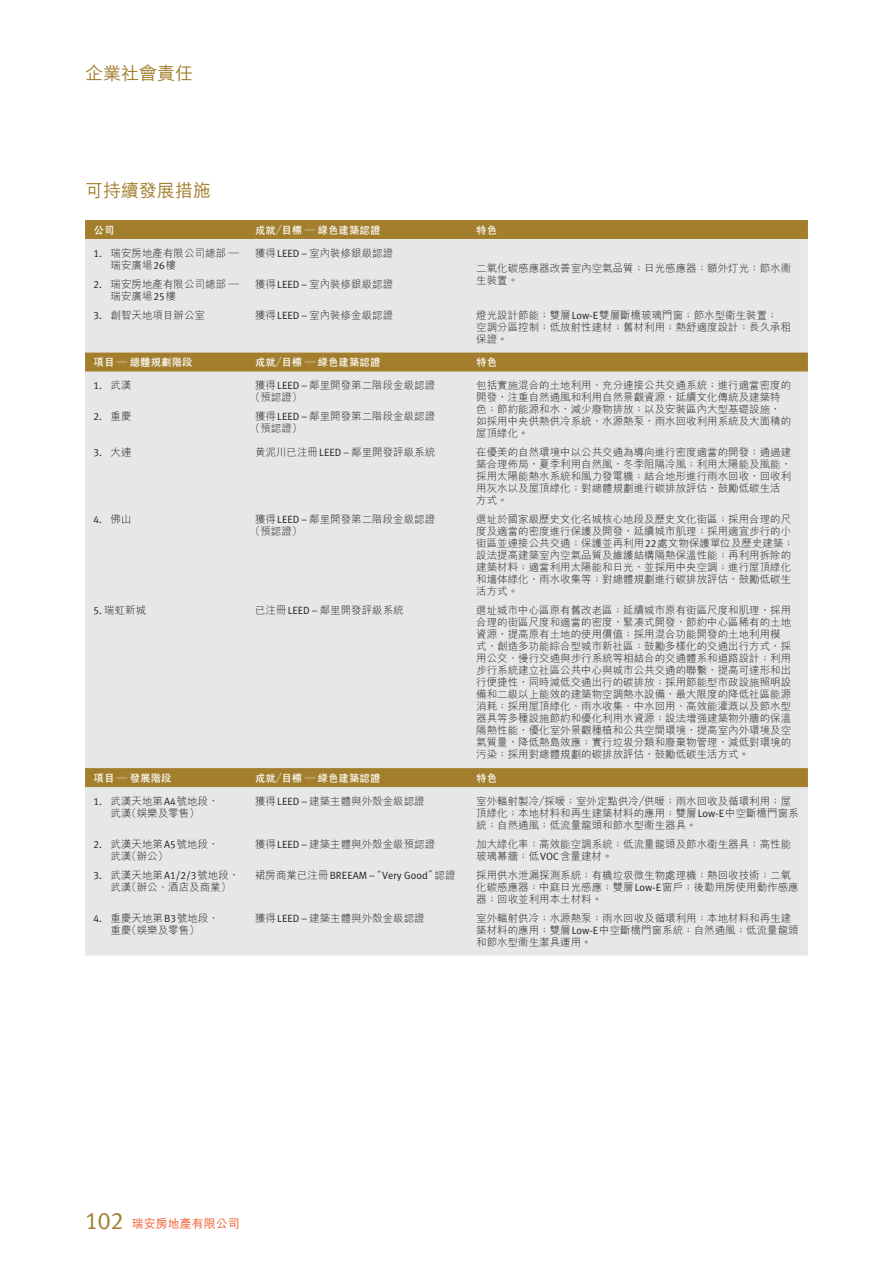
<style>
.page{position:relative;width:893px;height:1263px;background:#fff}
.page>*{position:absolute;margin:0;border:0;box-sizing:border-box;transform-origin:0 0}
.t1{font:500 18px "M Hei HK";color:#a27e2d}
.t2{font:500 12px "M Hei HK";color:#f1592f}
.t3{font:300 10.5px/12px "M Hei HK";color:#231f20}
.t4{font:700 10.5px "C Hei 2 HK";color:#fff}
.t5{font:10.5px "New Meta Plu Nor Rom";color:#231f20}
.s1{font-family:"New Meta Plu Nor Rom";font-weight:400}
.s2{font-family:"M Hei HK";font-weight:300}
.s3{font-family:"New Meta Plu Nor Rom";font-weight:400;font-size:24px;color:#a27e2d}
</style>
<div class="page">
<div style="left:85px;top:220px;width:723px;height:19px;background:#a27e2d"></div>
<div style="left:85px;top:239px;width:723px;height:717px;background:#e6e7e9"></div>
<svg style="left:85px;top:352px;width:723px;height:435px;background:#e0ddd8"></svg>
<h1 class="t1" style="left:85px;top:60px;width:109px">企業社會責任</h1>
<h1 class="t1" style="left:85px;top:177px;width:127px">可持續發展措施</h1>
<p class="t4" style="left:94px;top:222px;width:22px">公司</p>
<p class="t4" style="left:255px;top:222px;width:127px">成就／目標 — 綠色建築認證</p>
<p class="t4" style="left:476px;top:222px;width:22px">特色</p>
<p class="t3" style="left:111px;top:246px;width:130px;text-indent:-17px"><span class="s1">1.</span> 瑞安房地產有限公司總部 —瑞安廣場<span class="s1">26</span>樓</p>
<p class="t3" style="left:255px;top:246px;width:140px">獲得<span class="s1">LEED –</span> 室內裝修銀級認證</p>
<p class="t3" style="left:476px;top:262px;width:316px">二氧化碳感應器改善室內空氣品質；日光感應器；額外灯光；節水衞</p>
<p class="t3" style="left:94px;top:277px;width:147px"><span class="s1">2.</span> 瑞安房地產有限公司總部 —</p>
<p class="t3" style="left:476px;top:274px;width:43px">生裝置。</p>
<p class="t3" style="left:111px;top:289px;width:67px">瑞安廣場<span class="s1">25</span>樓</p>
<p class="t3" style="left:255px;top:277px;width:140px">獲得<span class="s1">LEED –</span> 室內裝修銀級認證</p>
<p class="t3" style="left:94px;top:309px;width:113px"><span class="s1">3.</span> 創智天地項目辦公室</p>
<p class="t3" style="left:255px;top:309px;width:140px">獲得<span class="s1">LEED –</span> 室內裝修金級認證</p>
<p class="t3" style="left:476px;top:309px;width:316px">燈光設計節能；雙層<span class="s1">Low-E</span>雙層斷橋玻璃門窗；節水型衛生裝置；<br>空調分區控制；低放射性建材；舊材利用；熱舒適度設計；長久承租保證。</p>
<p class="t4" style="left:94px;top:355px;width:101px">項目 — 總體規劃階段</p>
<p class="t4" style="left:255px;top:355px;width:127px">成就／目標 — 綠色建築認證</p>
<p class="t4" style="left:476px;top:355px;width:22px">特色</p>
<p class="t5" style="left:94px;top:380px;width:40px">1. <span class="s2">武漢</span></p>
<p class="t3" style="left:250px;top:379px;width:187px;text-indent:5px">獲得<span class="s1">LEED –</span> 鄰里開發第二階段金級認證（預認證）</p>
<p class="t3" style="left:476px;top:379px;width:316px">包括實施混合的土地利用、充分連接公共交通系統；進行適當密度的開發，注重自然通風和利用自然景觀資源，延續文化傳統及建築特色；節約能源和水，減少廢物排放；以及安裝區內大型基礎設施，如採用中央供熱供冷系統，水源熱泵，雨水回收利用系統及大面積的屋頂綠化。</p>
<p class="t5" style="left:94px;top:411px;width:40px">2. <span class="s2">重慶</span></p>
<p class="t3" style="left:250px;top:410px;width:187px;text-indent:5px">獲得<span class="s1">LEED –</span> 鄰里開發第二階段金級認證（預認證）</p>
<p class="t5" style="left:94px;top:447px;width:40px">3. <span class="s2">大連</span></p>
<p class="t3" style="left:255px;top:446px;width:182px">黄泥川已注冊<span class="s1">LEED –</span> 鄰里開發評級系統</p>
<p class="t3" style="left:476px;top:446px;width:316px">在優美的自然環境中以公共交通為導向進行密度適當的開發；通過建築合理佈局，夏季利用自然風，冬季阻隔冷風；利用太陽能及風能，採用太陽能熱水系統和風力發電機；結合地形進行雨水回收，回收利用灰水以及屋頂綠化；對總體規劃進行碳排放評估，鼓勵低碳生活方式。</p>
<p class="t5" style="left:94px;top:514px;width:40px">4. <span class="s2">佛山</span></p>
<p class="t3" style="left:250px;top:513px;width:187px;text-indent:5px">獲得<span class="s1">LEED –</span> 鄰里開發第二階段金級認證（預認證）</p>
<p class="t3" style="left:476px;top:513px;width:319px">選址於國家級歷史文化名城核心地段及歷史文化街區；採用合理的尺度及適當的密度進行保護及開發，延續城市肌理；採用適宜步行的小街區並連接公共交通；保護並再利用<span class="s1">22</span>處文物保護單位及歷史建築；設法提高建築室內空氣品質及維護結構隔熱保溫性能；再利用拆除的建築材料；適當利用太陽能和日光，並採用中央空調；進行屋頂綠化和墻体綠化、雨水收集等；對總體規劃進行碳排放評估，鼓勵低碳生活方式。</p>
<p class="t3" style="left:94px;top:604px;width:54px"><span class="s1">5.</span> 瑞虹新城</p>
<p class="t3" style="left:255px;top:604px;width:150px">已注冊<span class="s1">LEED –</span> 鄰里開發評級系統</p>
<p class="t3" style="left:476px;top:604px;width:316px">選址城市中心區原有舊改老區；延續城市原有街區尺度和肌理，採用合理的街區尺度和適當的密度，緊凑式開發，節約中心區稀有的土地資源，提高原有土地的使用價值；採用混合功能開發的土地利用模式，創造多功能綜合型城市新社區；鼓勵多樣化的交通出行方式，採用公交、慢行交通與步行系統等相結合的交通體系和道路設計；利用步行系統建立社區公共中心與城市公共交通的聯繫，提高可達形和出行便捷性，同時減低交通出行的碳排放；採用節能型市政設施照明設備和二級以上能效的建築物空調熱水設備，最大限度的降低社區能源消耗；採用屋頂綠化、雨水收集、中水回用、高效能灌溉以及節水型器具等多種設施節約和優化利用水資源；設法增强建築物外牆的保溫隔熱性能，優化室外景觀種植和公共空間環境，提高室內外環境及空氣質量，降低熱島效應；實行垃圾分類和廢棄物管理，減低對環境的污染；採用對總體規劃的碳排放評估，鼓勵低碳生活方式。</p>
<p class="t4" style="left:94px;top:770px;width:80px">項目 — 發展階段</p>
<p class="t4" style="left:255px;top:770px;width:127px">成就／目標 — 綠色建築認證</p>
<p class="t4" style="left:476px;top:770px;width:22px">特色</p>
<p class="t3" style="left:94px;top:795px;width:127px;text-align:center"><span class="s1">1.</span> 武漢天地第<span class="s1">A4</span>號地段，武漢（娛樂及零售）</p>
<p class="t3" style="left:255px;top:795px;width:171px">獲得<span class="s1">LEED –</span> 建築主體與外殼金級認證</p>
<p class="t3" style="left:476px;top:795px;width:324px">室外輻射製冷／採暖；室外定點供冷／供暖；雨水回收及循環利用；屋頂綠化；本地材料和再生建築材料的應用；雙層<span class="s1">Low-E</span>中空斷橋門窗系統；自然通風；低流量龍頭和節水型衞生器具。</p>
<p class="t3" style="left:111px;top:838px;width:110px;text-indent:-17px"><span class="s1">2.</span> 武漢天地第<span class="s1">A5</span>號地段，武漢（辦公）</p>
<p class="t3" style="left:255px;top:838px;width:182px">獲得<span class="s1">LEED –</span> 建築主體與外殼金級預認證</p>
<p class="t3" style="left:476px;top:838px;width:316px">加大綠化率；高效能空調系統；低流量龍頭及節水衛生器具；高性能玻璃幕牆；低<span class="s1">VOC</span>含量建材。</p>
<p class="t3" style="left:111px;top:869px;width:130px;text-indent:-17px"><span class="s1">3.</span> 武漢天地第<span class="s1">A1/2/3</span>號地段，武漢（辦公、酒店及商業）</p>
<p class="t5" style="left:255px;top:869px;width:202px"><span class="s2">裙房商業已注冊</span>BREEAM –<span class="s2">“</span>Very Good<span class="s2">”認證</span></p>
<p class="t3" style="left:476px;top:869px;width:324px">採用供水泄漏探測系統；有機垃圾微生物處理機；熱回收技術；二氧化碳感應器；中庭日光感應；雙層<span class="s1">Low-E</span>窗戶；後勤用房使用動作感應器；回收並利用本土材料。</p>
<p class="t3" style="left:94px;top:912px;width:127px;text-align:center"><span class="s1">4.</span> 重慶天地第<span class="s1">B3</span>號地段，重慶（娛樂及零售）</p>
<p class="t3" style="left:255px;top:912px;width:171px">獲得<span class="s1">LEED –</span> 建築主體與外殼金級認證</p>
<p class="t3" style="left:476px;top:912px;width:324px">室外輻射供冷；水源熱泵；雨水回收及循環利用；本地材料和再生建築材料的應用；雙層<span class="s1">Low-E</span>中空斷橋門窗系統；自然通風；低流量龍頭和節水型衞生潔具運用。</p>
<p class="t2" style="left:85px;top:1215px;width:156px"><span class="s3">102</span> 瑞安房地產有限公司</p>
</div>
